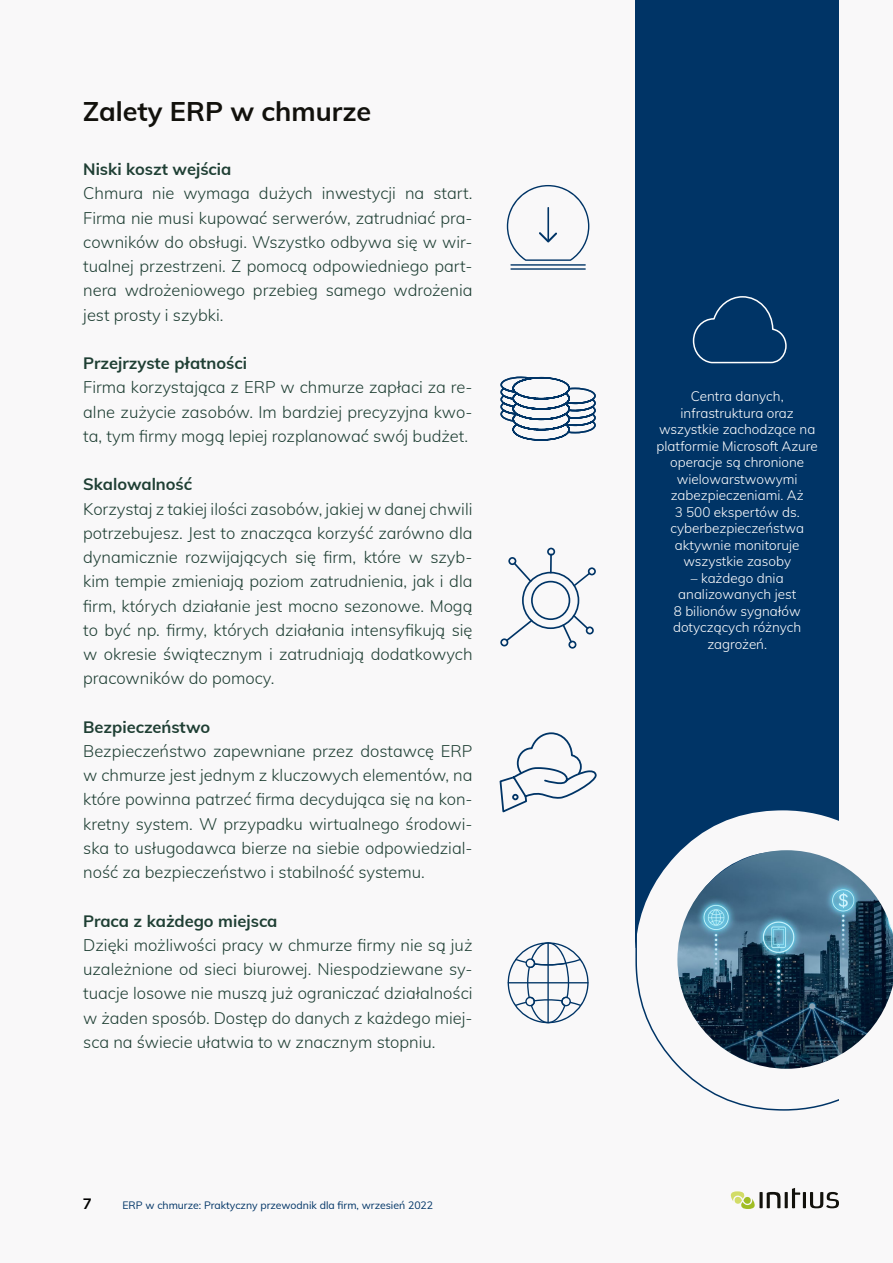
<style>
.page{position:relative;width:893px;height:1263px;background:#f9f8f9}
.page>*{position:absolute;margin:0;border:0;box-sizing:border-box;transform-origin:0 0}
.t1{font:27px "Muli";color:#12110c}
.t2{font:16.5px/24.3px "Muli";color:#1f3f34}
.t3{font:15px "Muli";color:#000}
.t4{font:13.5px/16.5px "Muli";color:#fff;text-align:center}
.t5{font:10.5px "Muli";color:#003466}
</style>
<div class="page">
<svg style="left:730px;top:1188px;width:109px;height:21px"></svg>
<div style="left:635px;top:0;width:204px;height:947px;background:#003466"></div>
<svg style="left:639px;top:810px;width:200px;height:112px"></svg>
<img style="left:677px;top:850px;width:213px;height:72px">
<svg style="left:635px;top:922px;width:258px;height:189px"></svg>
<svg style="left:839px;top:1060px;width:54px;height:51px"></svg>
<svg style="left:692px;top:296px;width:95px;height:68px"></svg>
<svg style="left:508px;top:942px;width:81px;height:81px"></svg>
<svg style="left:500px;top:376px;width:96px;height:65px"></svg>
<svg style="left:500px;top:548px;width:96px;height:101px"></svg>
<svg style="left:507px;top:185px;width:82px;height:76px"></svg>
<hr style="left:510px;top:264px;width:76px;height:2px;background:#003466">
<hr style="left:510px;top:268px;width:76px;height:2px;background:#003466">
<hr style="left:547px;top:208px;width:2px;height:33px;background:#003466">
<svg style="left:499px;top:732px;width:97px;height:81px"></svg>
<h1 class="t1" style="left:83px;top:92px;width:290px">Zalety ERP w chmurze</h1>
<p class="t2" style="left:83px;top:156px;width:391px">Niski koszt wejścia<br>Chmura nie wymaga dużych inwestycji na start.<br>Firma nie musi kupować serwerów, zatrudniać pra&shy;cowników do obsługi. Wszystko odbywa się w wir&shy;tualnej przestrzeni. Z pomocą odpowiedniego part&shy;nera wdrożeniowego przebieg samego wdrożenia jest prosty i szybki.</p>
<p class="t2" style="left:83px;top:350px;width:391px">Przejrzyste płatności<br>Firma korzystająca z ERP w chmurze zapłaci za re&shy;alne zużycie zasobów. Im bardziej precyzyjna kwo&shy;ta, tym firmy mogą lepiej rozplanować swój budżet.</p>
<p class="t2" style="left:83px;top:471px;width:391px">Skalowalność<br>Korzystaj z takiej ilości zasobów, jakiej w danej chwili potrzebujesz. Jest to znacząca korzyść zarówno dla dynamicznie rozwijających się firm, które w szyb&shy;kim tempie zmieniają poziom zatrudnienia, jak i dla firm, których działanie jest mocno sezonowe. Mogą to być np. firmy, których działania intensyfikują się w okresie świątecznym i zatrudniają dodatkowych pracowników do pomocy.</p>
<p class="t2" style="left:83px;top:714px;width:391px">Bezpieczeństwo<br>Bezpieczeństwo zapewniane przez dostawcę ERP w chmurze jest jednym z kluczowych elementów, na które powinna patrzeć firma decydująca się na kon&shy;kretny system. W przypadku wirtualnego środowi&shy;ska to usługodawca bierze na siebie odpowiedzial&shy;ność za bezpieczeństwo i stabilność systemu.</p>
<p class="t2" style="left:83px;top:908px;width:391px">Praca z każdego miejsca<br>Dzięki możliwości pracy w chmurze firmy nie są już uzależnione od sieci biurowej. Niespodziewane sy&shy;tuacje losowe nie muszą już ograniczać działalności w żaden sposób. Dostęp do danych z każdego miej&shy;sca na świecie ułatwia to w znacznym stopniu.</p>
<p class="t3" style="left:83px;top:1193px;width:10px">7</p>
<p class="t5" style="left:122px;top:1197px;width:312px">ERP w chmurze: Praktyczny przewodnik dla firm, wrzesień 2022</p>
<p class="t4" style="left:657px;top:387px;width:163px">Centra danych, infrastruktura oraz wszystkie zachodzące na platformie Microsoft Azure operacje są chronione wielowarstwowymi zabezpieczeniami. Aż<br>3 500 ekspertów ds. cyberbezpieczeństwa aktywnie monitoruje wszystkie zasoby</p>
<p class="t4" style="left:673px;top:569px;width:130px">– każdego dnia analizowanych jest<br>8 bilionów sygnałów dotyczących różnych zagrożeń.</p>
</div>
